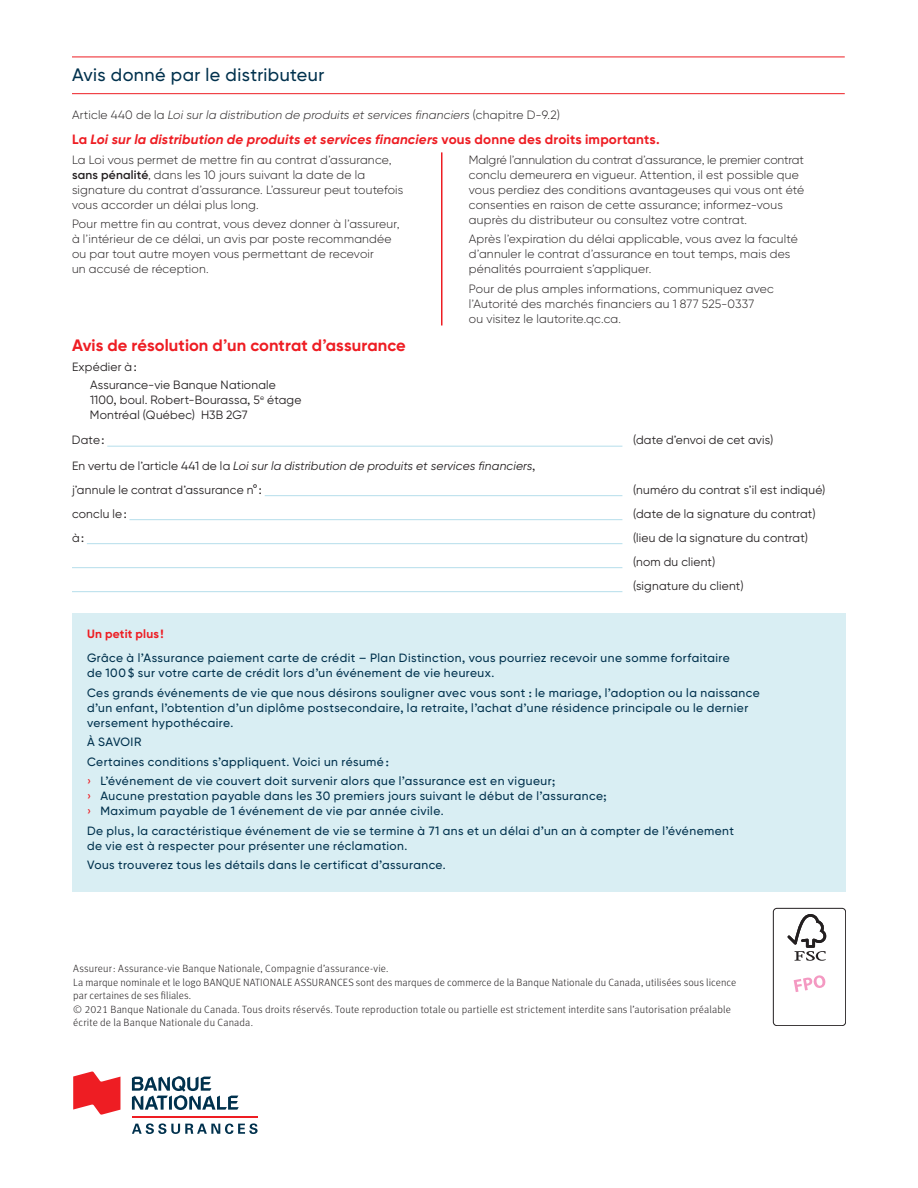
<style>
.page{position:relative;width:918px;height:1188px;background:#fff}
.page>*{position:absolute;margin:0;border:0;box-sizing:border-box;transform-origin:0 0}
.t1{font:500 18px "Gilroy BN";letter-spacing:.02em;color:#00314d}
.t2{font:700 16.5px "Gilroy BN";letter-spacing:.005em;color:#ee1d23}
.t3{font:italic 700 13.5px "Gilroy BN";letter-spacing:.01em;color:#ee1d23}
.t4{font:300 12px/15px "Gilroy BN";letter-spacing:.015em;color:#231f20}
.t5{font:500 12px/15px "Gilroy BN";letter-spacing:.04em;color:#00314d}
.t6{font:12px/24px "Gilroy BN";letter-spacing:.02em;color:#231f20}
.t7{font:italic 300 12px "Gilroy BN";letter-spacing:.01em;color:#231f20}
.t8{font:700 12px "Gilroy BN";letter-spacing:.015em;color:#ee1d23}
.t9{font:300 10.5px/14.2px "Meta OT";letter-spacing:.015em;color:#231f20}
.s1{font-style:normal}
.s2{font-weight:600}
.s3{font-style:italic}
.s4{color:#ee1d23}
</style>
<div class="page">
<div style="left:773px;top:908px;width:73px;height:118px;border:1px solid #231f20;border-radius:4px"></div>
<svg style="left:787px;top:914px;width:39px;height:47px"></svg>
<svg style="left:794px;top:975px;width:32px;height:17px"></svg>
<svg style="left:73px;top:1071px;width:47px;height:44px"></svg>
<svg style="left:132px;top:1076px;width:107px;height:34px"></svg>
<hr style="left:132px;top:1116px;width:125px;height:1px;background:#ee1d23">
<svg style="left:132px;top:1123px;width:126px;height:11px"></svg>
<hr style="left:72px;top:57px;width:773px;height:1px;background:#ee1d23">
<hr style="left:72px;top:93px;width:773px;height:1px;background:#ee1d23">
<hr style="left:107px;top:446px;width:515px;height:1px;background:#b5deeb">
<hr style="left:265px;top:495px;width:357px;height:1px;background:#b5deeb">
<hr style="left:129px;top:519px;width:493px;height:1px;background:#b5deeb">
<hr style="left:87px;top:543px;width:535px;height:1px;background:#b5deeb">
<hr style="left:72px;top:567px;width:550px;height:1px;background:#b5deeb">
<hr style="left:72px;top:591px;width:550px;height:1px;background:#b5deeb">
<hr style="left:441px;top:152px;width:1px;height:173px;background:#ee1d23">
<div style="left:72px;top:614px;width:774px;height:278px;background:#d9eef3"></div>
<h1 class="t1" style="left:72px;top:64px;width:254px">Avis donné par le distributeur</h1>
<p class="t7" style="left:72px;top:107px;width:489px"><span class="s1">Article 440 de la</span> Loi sur la distribution de produits et services financiers <span class="s1">(chapitre D-9.2)</span></p>
<p class="t3" style="left:72px;top:131px;width:589px"><span class="s1">La</span> Loi sur la distribution de produits et services financiers <span class="s1">vous donne des droits importants.</span></p>
<p class="t4" style="left:72px;top:152px;width:333px">La Loi vous permet de mettre fin au contrat d’assurance, <span class="s2">sans pénalité</span>, dans les 10 jours suivant la date de la signature du contrat d’assurance. L’assureur peut toutefois vous accorder un délai plus long.</p>
<p class="t4" style="left:72px;top:216px;width:329px">Pour mettre fin au contrat, vous devez donner à l’assureur, à l’intérieur de ce délai, un avis par poste recommandée ou par tout autre moyen vous permettant de recevoir<br>un accusé de réception.</p>
<p class="t4" style="left:469px;top:152px;width:337px">Malgré l’annulation du contrat d’assurance, le premier contrat conclu demeurera en vigueur. Attention, il est possible que vous perdiez des conditions avantageuses qui vous ont été consenties en raison de cette assurance; informez-vous auprès du distributeur ou consultez votre contrat.</p>
<p class="t4" style="left:469px;top:231px;width:330px">Après l’expiration du délai applicable, vous avez la faculté d’annuler le contrat d’assurance en tout temps, mais des pénalités pourraient s’appliquer.</p>
<p class="t4" style="left:469px;top:281px;width:306px">Pour de plus amples informations, communiquez avec l’Autorité des marchés financiers au 1 877 525-0337<br>ou visitez le lautorite.qc.ca.</p>
<h2 class="t2" style="left:72px;top:335px;width:335px">Avis de résolution d’un contrat d’assurance</h2>
<p class="t6" style="left:90px;top:357px;width:187px;line-height:18px;text-indent:-18px">Expédier à:<br>Assurance-vie Banque Nationale</p>
<p class="t6" style="left:90px;top:392px;width:213px;line-height:15px">1100, boul. Robert-Bourassa, 5<sup>e</sup> étage<br>Montréal (Québec) H3B 2G7</p>
<p class="t6" style="left:72px;top:428px;width:34px">Date:</p>
<p class="t6" style="left:633px;top:428px;width:142px">(date d'envoi de cet avis)</p>
<p class="t6" style="left:72px;top:453px;width:465px">En vertu de l'article 441 de la <span class="s3">Loi sur la distribution de produits et services financiers</span>, j'annule le contrat d'assurance n°:</p>
<p class="t6" style="left:633px;top:477px;width:194px">(numéro du contrat s'il est indiqué)</p>
<p class="t6" style="left:72px;top:501px;width:56px">conclu le:</p>
<p class="t6" style="left:633px;top:501px;width:184px">(date de la signature du contrat)</p>
<p class="t6" style="left:72px;top:525px;width:13px">à:</p>
<p class="t6" style="left:633px;top:525px;width:177px">(lieu de la signature du contrat) (nom du client)<br>(signature du client)</p>
<p class="t8" style="left:87px;top:627px;width:78px">Un petit plus!</p>
<p class="t5" style="left:87px;top:651px;width:644px">Grâce à l’Assurance paiement carte de crédit – Plan Distinction, vous pourriez recevoir une somme forfaitaire de 100 $ sur votre carte de crédit lors d’un événement de vie heureux.</p>
<p class="t5" style="left:87px;top:685px;width:674px">Ces grands événements de vie que nous désirons souligner avec vous sont : le mariage, l’adoption ou la naissance d’un enfant, l’obtention d’un diplôme postsecondaire, la retraite, l’achat d’une résidence principale ou le dernier versement hypothécaire.</p>
<p class="t5" style="left:87px;top:732px;width:470px;line-height:19.5px">À SAVOIR<br>Certaines conditions s’appliquent. Voici un résumé :<br><span class="s4">›</span> L’événement de vie couvert doit survenir alors que l’assurance est en vigueur;</p>
<p class="t5" style="left:87px;top:789px;width:521px"><span class="s4">›</span> Aucune prestation payable dans les 30 premiers jours suivant le début de l’assurance; <span class="s4">›</span> Maximum payable de 1 événement de vie par année civile.</p>
<p class="t5" style="left:87px;top:823px;width:648px">De plus, la caractéristique événement de vie se termine à 71 ans et un délai d’un an à compter de l’événement de vie est à respecter pour présenter une réclamation.</p>
<p class="t5" style="left:87px;top:858px;width:360px">Vous trouverez tous les détails dans le certificat d’assurance.</p>
<p class="t9" style="left:73px;top:961px;width:665px">Assureur: Assurance-vie Banque Nationale, Compagnie d’assurance-vie.<br>La marque nominale et le logo BANQUE NATIONALE ASSURANCES sont des marques de commerce de la Banque Nationale du Canada, utilisées sous licence</p>
<p class="t9" style="left:73px;top:988px;width:659px">par certaines de ses filiales.<br>© 2021 Banque Nationale du Canada. Tous droits réservés. Toute reproduction totale ou partielle est strictement interdite sans l’autorisation préalable</p>
<p class="t9" style="left:73px;top:1015px;width:181px">écrite de la Banque Nationale du Canada.</p>
</div>
